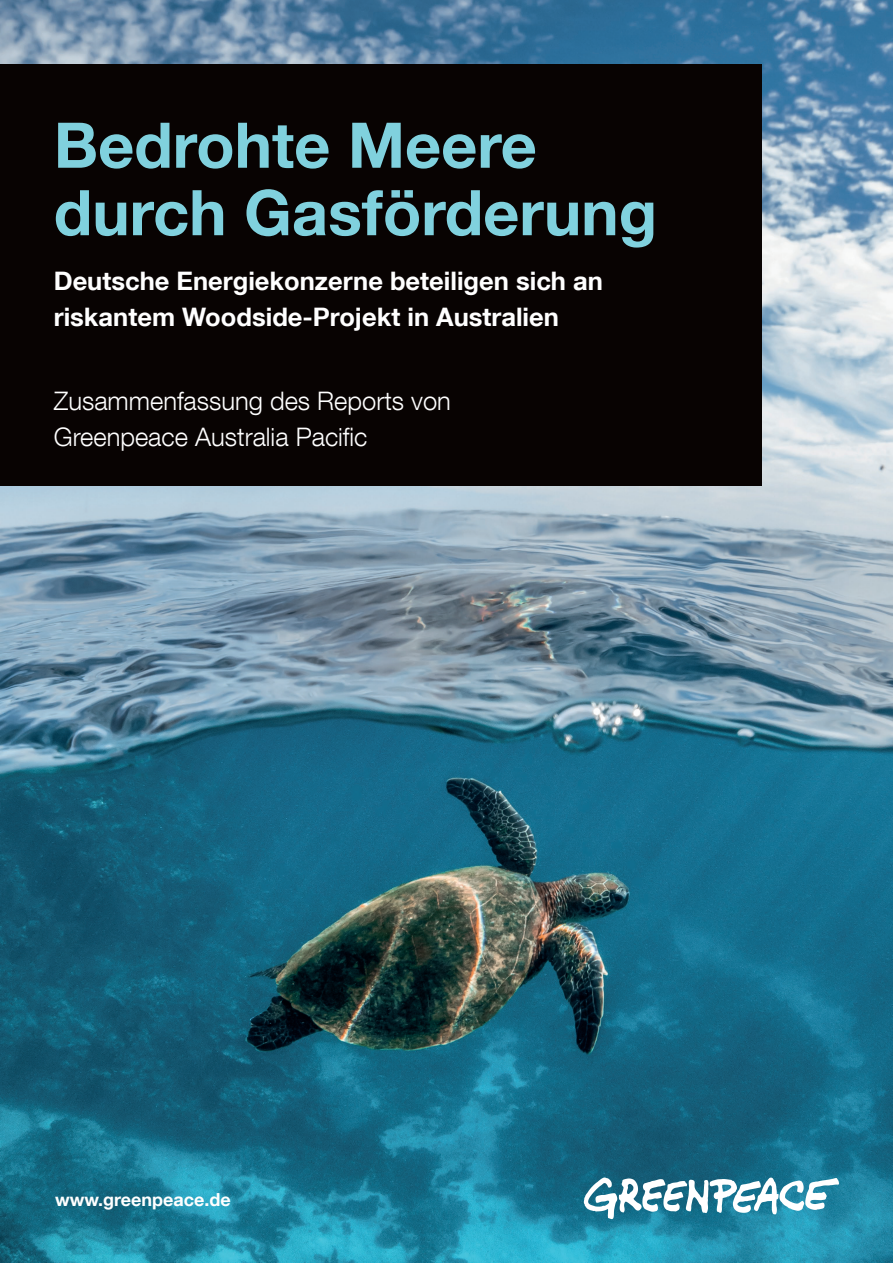
<style>
.page{position:relative;width:893px;height:1263px;background:#fff}
.page>*{position:absolute;margin:0;border:0;box-sizing:border-box;transform-origin:0 0}
.t1{font:700 63px/67.5px "Helvetica Neue LT Com";color:#80d1de}
.t2{font:700 25.5px/36px "Helvetica Neue LT Com";color:#fff}
.t3{font:300 25.5px/36px "Helvetica Neue LT Com";color:#fff}
.t4{font:700 18px "Helvetica Neue LT Com";color:#fff}
</style>
<div class="page">
<img style="left:0;top:0;width:893px;height:1263px">
<div style="left:0;top:64px;width:761px;height:421px;background:#080302"></div>
<svg style="left:584px;top:1177px;width:255px;height:42px"></svg>
<h1 class="t1" style="left:54px;top:110px;width:605px">Bedrohte Meere durch Gasförderung</h1>
<p class="t2" style="left:54px;top:262px;width:551px">Deutsche Energiekonzerne beteiligen sich an riskantem Woodside-Projekt in Australien</p>
<p class="t3" style="left:54px;top:382px;width:399px">Zusammenfassung des Reports von<br>Greenpeace Australia Pacific</p>
<p class="t4" style="left:55px;top:1188px;width:177px">www.greenpeace.de</p>
</div>
